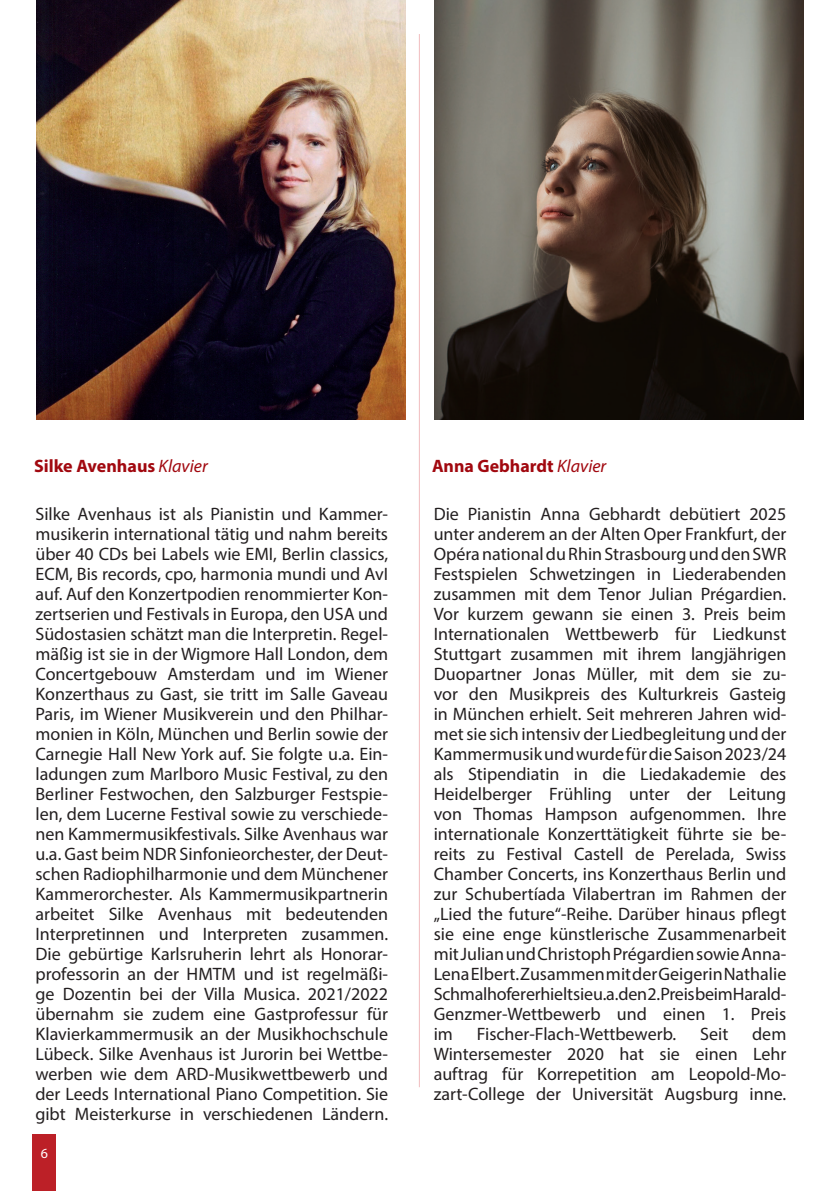
<style>
.page{position:relative;width:840px;height:1191px;background:#fff}
.page>*{position:absolute;margin:0;border:0;box-sizing:border-box;transform-origin:0 0}
.t1{font:18px/20px "Myriad Pro";color:#231f20;text-align:justify}
.t2{font:700 18px "Myriad Pro";color:#a1080f}
.t3{font:14px "Myriad Pro";color:#fff}
.s1{font-weight:400;font-style:italic}
</style>
<div class="page">
<div style="left:33px;top:1134px;width:23px;height:57px;background:#bc2027"></div>
<hr style="left:418px;top:34px;width:1px;height:1053px;background:#d1232a">
<img style="left:37px;top:0;width:368px;height:420px">
<img style="left:434px;top:0;width:368px;height:420px">
<p class="t2" style="left:34px;top:454px;width:175px">Silke Avenhaus <span class="s1">Klavier</span></p>
<p class="t2" style="left:432px;top:454px;width:176px">Anna Gebhardt <span class="s1">Klavier</span></p>
<p class="t1" style="left:35px;top:503px;width:354px">Silke Avenhaus ist als Pianistin und Kammer&shy;musikerin international tätig und nahm bereits über 40 CDs bei Labels wie EMI, Berlin classics, ECM, Bis records, cpo, harmonia mundi und AvI auf. Auf den Konzertpodien renommierter Kon&shy;zertserien und Festivals in Europa, den USA und Südostasien schätzt man die Interpretin. Regel&shy;mäßig ist sie in der Wigmore Hall London, dem Concertgebouw Amsterdam und im Wiener Konzerthaus zu Gast, sie tritt im Salle Gaveau Paris, im Wiener Musikverein und den Philhar&shy;monien in Köln, München und Berlin sowie der Carnegie Hall New York auf. Sie folgte u.a. Ein&shy;ladungen zum Marlboro Music Festival, zu den Berliner Festwochen, den Salzburger Festspie&shy;len, dem Lucerne Festival sowie zu verschiede&shy;nen Kammermusikfestivals. Silke Avenhaus war u.a. Gast beim NDR Sinfonieorchester, der Deut&shy;schen Radiophilharmonie und dem Münchener Kammerorchester. Als Kammermusikpartnerin arbeitet Silke Avenhaus mit bedeutenden Interpretinnen und Interpreten zusammen.<br>Die gebürtige Karlsruherin lehrt als Honorar&shy;professorin an der HMTM und ist regelmäßi&shy;ge Dozentin bei der Villa Musica. 2021/2022 übernahm sie zudem eine Gastprofessur für Klavierkammermusik an der Musikhochschule Lübeck. Silke Avenhaus ist Jurorin bei Wettbe&shy;werben wie dem ARD-Musikwettbewerb und der Leeds International Piano Competition. Sie gibt Meisterkurse in verschiedenen Ländern.</p>
<p class="t3" style="left:41px;top:1144px;width:9px">6</p>
<p class="t1" style="left:433px;top:503px;width:354px">Die Pianistin Anna Gebhardt debütiert 2025 unter anderem an der Alten Oper Frankfurt, der Opéra national du Rhin Strasbourg und den SWR Festspielen Schwetzingen in Liederabenden zusammen mit dem Tenor Julian Prégardien.<br>Vor kurzem gewann sie einen 3. Preis beim Internationalen Wettbewerb für Liedkunst Stuttgart zusammen mit ihrem langjährigen Duopartner Jonas Müller, mit dem sie zu&shy;vor den Musikpreis des Kulturkreis Gasteig in München erhielt. Seit mehreren Jahren wid&shy;met sie sich intensiv der Liedbegleitung und der Kammermusik und wurde für die Saison 2023/24 als Stipendiatin in die Liedakademie des Heidelberger Frühling unter der Leitung von Thomas Hampson aufgenommen. Ihre internationale Konzerttätigkeit führte sie be&shy;reits zu Festival Castell de Perelada, Swiss Chamber Concerts, ins Konzerthaus Berlin und zur Schubertíada Vilabertran im Rahmen der „Lied the future“-Reihe. Darüber hinaus pflegt sie eine enge künstlerische Zusammenarbeit mit Julian und Christoph Prégardien sowie Anna-Lena Elbert. Zusammen mit der Geigerin Nathalie Schmalhofer erhielt sie u.a. den 2. Preis beim Harald-Genzmer-Wettbewerb und einen 1. Preis im</p>
<p class="t1" style="left:433px;top:1023px;width:354px;text-indent:318px">dem Wintersemester 2020 hat sie einen Lehr auftrag für Korrepetition am Leopold-Mo&shy;zart-College der Universität Augsburg inne.</p>
<p class="t1" style="left:476px;top:1023px;width:201px">Fischer-Flach-Wettbewerb.</p>
<p class="t1" style="left:699px;top:1023px;width:30px">Seit</p>
</div>
